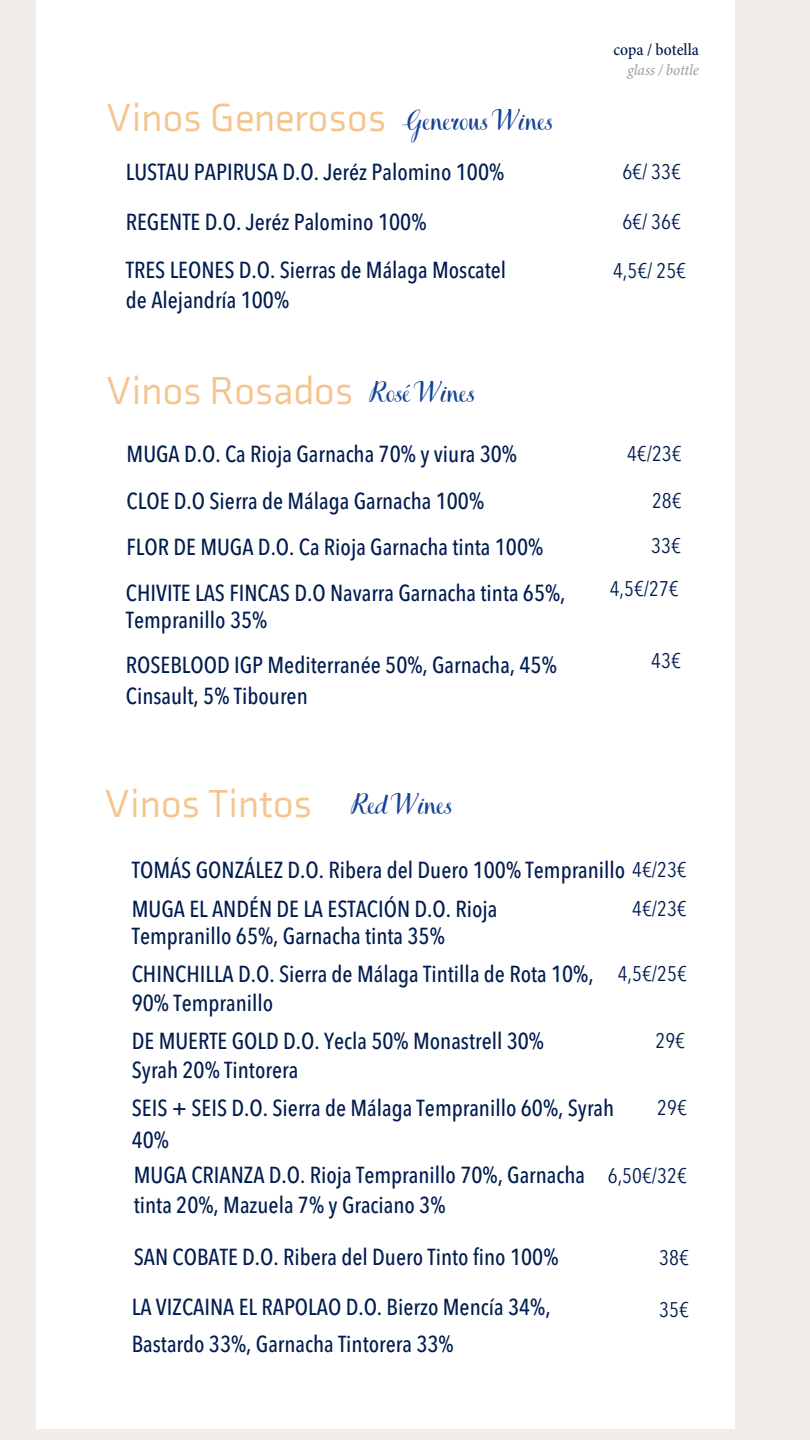
<style>
.page{position:relative;width:810px;height:1440px;background:#f2edeb}
.page>*{position:absolute;margin:0;border:0;box-sizing:border-box;transform-origin:0 0}
.t1{font:40px "Axia";color:#f4c58e}
.t2{font:30px "Books Script";color:#154396}
.t3{font:500 condensed 23px/36.8px "Avenir Next LT Pro";color:#001c4f}
.t4{font:condensed 21px "Avenir Next LT Pro";color:#001c4f}
.t5{font:500 condensed 17.2px "Minion Pro";color:#001c4f}
.t6{font:italic 500 condensed 16px "Minion Pro";color:#a4a2a3}
.s1{font-weight:400;font-size:21px}
</style>
<div class="page">
<div style="left:37px;top:0;width:698px;height:1429px;background:#fff"></div>
<h2 class="t5" style="left:613px;top:42px;width:87px">copa / botella</h2>
<h1 class="t6" style="left:628px;top:63px;width:73px">glass / bottle</h1>
<h4 class="t1" style="left:106px;top:94px;width:282px">Vinos Generosos</h4>
<h4 class="t3" style="left:126px;top:156px;width:380px">LUSTAU PAPIRUSA D.O. Jeréz Palomino 100%</h4>
<h3 class="t4" style="left:622px;top:163px;width:60px">6€/ 33€</h3>
<h4 class="t2" style="left:406px;top:102px;width:149px">Generous Wines</h4>
<h3 class="t3" style="left:126px;top:206px;width:302px">REGENTE D.O. Jeréz Palomino 100%</h3>
<h4 class="t4" style="left:622px;top:213px;width:60px">6€/ 36€</h4>
<h2 class="t3" style="left:126px;top:254px;width:382px">TRES LEONES D.O. Sierras de Málaga Moscatel</h2>
<h1 class="t4" style="left:613px;top:262px;width:74px">4,5€/ 25€</h1>
<h2 class="t3" style="left:126px;top:284px;width:165px">de Alejandría 100%</h2>
<h3 class="t1" style="left:106px;top:366px;width:249px">Vinos Rosados</h3>
<p class="t2" style="left:370px;top:375px;width:107px">Rosé Wines</p>
<h4 class="t3" style="left:127px;top:438px;width:392px">MUGA D.O. Ca Rioja Garnacha 70% y viura 30%</h4>
<h3 class="t4" style="left:627px;top:445px;width:56px">4€/23€</h3>
<h3 class="t3" style="left:127px;top:484px;width:359px">CLOE D.O Sierra de Málaga Garnacha 100%</h3>
<h4 class="t4" style="left:652px;top:492px;width:31px">28€</h4>
<h4 class="t3" style="left:127px;top:531px;width:418px">FLOR DE MUGA D.O. Ca Rioja Garnacha tinta 100%</h4>
<h3 class="t4" style="left:651px;top:537px;width:31px">33€</h3>
<h3 class="t3" style="left:126px;top:582px;width:441px;line-height:27px">CHIVITE LAS FINCAS D.O Navarra Garnacha tinta 65%,<br>Tempranillo 35%</h3>
<h4 class="t3" style="left:126px;top:651px;width:433px;line-height:31.5px">ROSEBLOOD IGP Mediterranée 50%, Garnacha, 45%<br>Cinsault, 5% Tibouren</h4>
<h3 class="t4" style="left:610px;top:581px;width:71px">4,5€/27€</h3>
<h4 class="t4" style="left:651px;top:652px;width:31px">43€</h4>
<h3 class="t1" style="left:105px;top:779px;width:209px">Vinos Tintos</h3>
<p class="t2" style="left:351px;top:786px;width:103px">Red Wines</p>
<h4 class="t3" style="left:132px;top:854px;width:557px">TOMÁS GONZÁLEZ D.O. Ribera del Duero 100% Tempranillo <span class="s1">4€/23€</span></h4>
<h4 class="t3" style="left:132px;top:892px;width:367px">MUGA EL ANDÉN DE LA ESTACIÓN D.O. Rioja</h4>
<h3 class="t4" style="left:632px;top:900px;width:56px">4€/23€</h3>
<h4 class="t3" style="left:132px;top:919px;width:315px">Tempranillo 65%, Garnacha tinta 35%</h4>
<h4 class="t3" style="left:132px;top:958px;width:463px">CHINCHILLA D.O. Sierra de Málaga Tintilla de Rota 10%,</h4>
<h3 class="t4" style="left:618px;top:965px;width:71px">4,5€/25€</h3>
<h4 class="t3" style="left:132px;top:986px;width:143px">90% Tempranillo</h4>
<h2 class="t3" style="left:132px;top:1025px;width:414px">DE MUERTE GOLD D.O. Yecla 50% Monastrell 30%</h2>
<h1 class="t4" style="left:656px;top:1032px;width:31px">29€</h1>
<h2 class="t3" style="left:132px;top:1053px;width:168px">Syrah 20% Tintorera</h2>
<h4 class="t3" style="left:132px;top:1092px;width:484px">SEIS + SEIS D.O. Sierra de Málaga Tempranillo 60%, Syrah</h4>
<h3 class="t4" style="left:657px;top:1099px;width:31px">29€</h3>
<h4 class="t3" style="left:132px;top:1123px;width:39px">40%</h4>
<h3 class="t3" style="left:134px;top:1159px;width:453px">MUGA CRIANZA D.O. Rioja Tempranillo 70%, Garnacha</h3>
<h4 class="t4" style="left:608px;top:1167px;width:80px">6,50€/32€</h4>
<h3 class="t3" style="left:134px;top:1188px;width:313px">tinta 20%, Mazuela 7% y Graciano 3%</h3>
<h3 class="t3" style="left:134px;top:1241px;width:426px">SAN COBATE D.O. Ribera del Duero Tinto fino 100%</h3>
<h4 class="t4" style="left:659px;top:1249px;width:31px">38€</h4>
<h3 class="t3" style="left:132px;top:1291px;width:420px">LA VIZCAINA EL RAPOLAO D.O. Bierzo Mencía 34%,<br>Bastardo 33%, Garnacha Tintorera 33%</h3>
<h4 class="t4" style="left:659px;top:1301px;width:31px">35€</h4>
</div>
